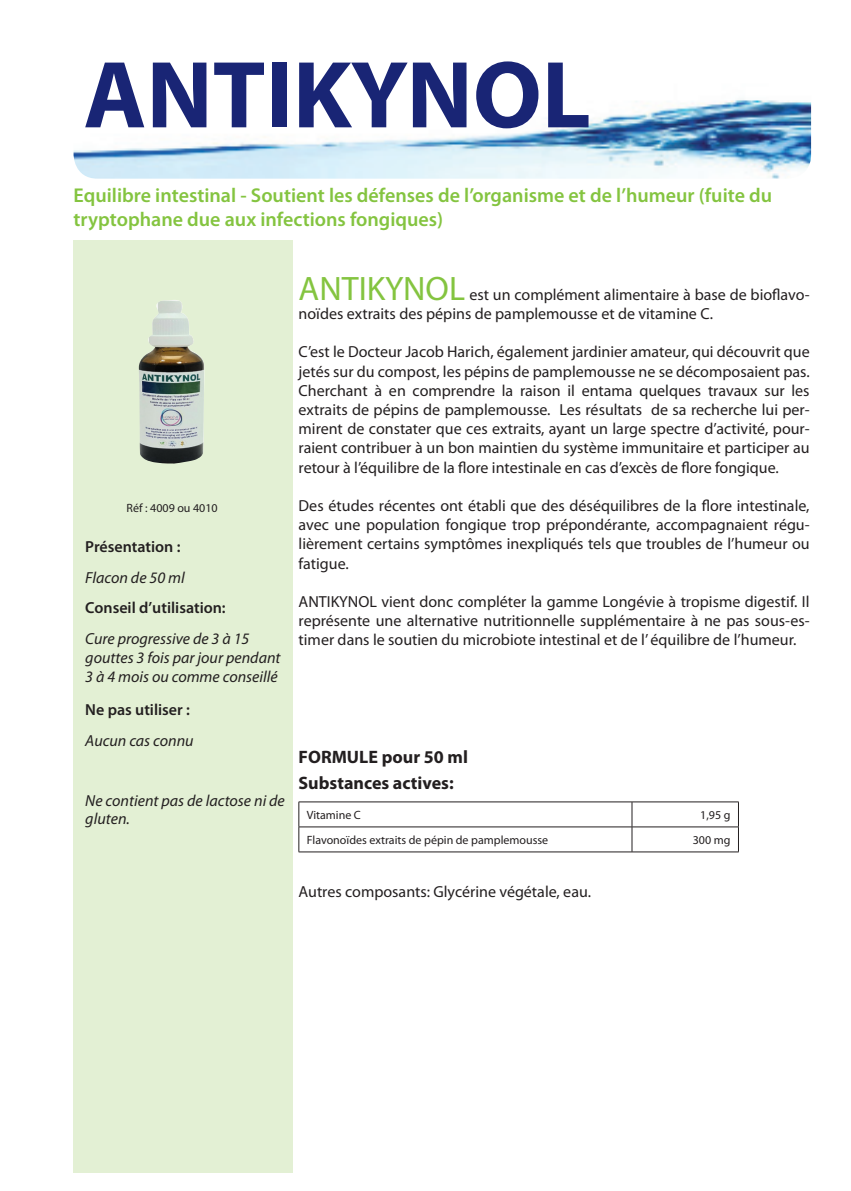
<style>
.page{position:relative;width:851px;height:1191px;background:#fff}
.page>*{position:absolute;margin:0;border:0;box-sizing:border-box;transform-origin:0 0}
.t1{font:700 96px "Myriad Pro";color:#192575}
.t2{font:600 20px/24px "Myriad Pro";color:#84c440}
.t3{font:700 18px "Myriad Pro";color:#231f20}
.t4{font:16px/19.2px "Myriad Pro";color:#231f20;text-align:justify}
.t5{font:italic 16px/19.2px "Myriad Pro";color:#231f20}
.t6{font:600 16px "Myriad Pro";color:#231f20}
.t7{font:12px "Myriad Pro";color:#231f20}
.s1{font-size:34px;color:#84c440}
</style>
<div class="page">
<div style="left:74px;top:240px;width:219px;height:932px;background:#e3f0d4"></div>
<img style="left:74px;top:99px;width:737px;height:80px">
<hr style="left:298px;top:801px;width:334px;height:1px;background:#231f20">
<hr style="left:632px;top:801px;width:106px;height:1px;background:#231f20">
<hr style="left:298px;top:826px;width:334px;height:1px;background:#231f20">
<svg style="left:298px;top:802px;width:1px;height:49px"></svg>
<hr style="left:632px;top:826px;width:106px;height:1px;background:#231f20">
<svg style="left:631px;top:802px;width:1px;height:49px"></svg>
<svg style="left:738px;top:802px;width:1px;height:49px"></svg>
<hr style="left:298px;top:851px;width:334px;height:1px;background:#231f20">
<hr style="left:632px;top:851px;width:106px;height:1px;background:#231f20">
<img style="left:138px;top:300px;width:67px;height:164px">
<p class="t1" style="left:83px;top:32px;width:508px">ANTIKYNOL</p>
<p class="t2" style="left:74px;top:183px;width:700px">Equilibre intestinal - Soutient les défenses de l’organisme et de l’humeur (fuite du tryptophane due aux infections fongiques)</p>
<p class="t7" style="left:126px;top:501px;width:93px">Réf : 4009 ou 4010</p>
<p class="t6" style="left:85px;top:537px;width:97px">Présentation :</p>
<p class="t5" style="left:85px;top:567px;width:101px">Flacon de 50 ml</p>
<p class="t6" style="left:85px;top:598px;width:142px">Conseil d’utilisation:</p>
<p class="t5" style="left:85px;top:628px;width:197px">Cure progressive de 3 à 15 gouttes 3 fois par jour pendant<br>3 à 4 mois ou comme conseillé</p>
<p class="t6" style="left:85px;top:699px;width:106px">Ne pas utiliser :</p>
<p class="t5" style="left:85px;top:730px;width:110px">Aucun cas connu</p>
<p class="t5" style="left:85px;top:791px;width:201px;line-height:18px">Ne contient pas de lactose ni de gluten.</p>
<p class="t4" style="left:298px;top:284px;width:512px"><span class="s1">ANTIKYNOL</span> est un complément alimentaire à base de bioflavo&shy;noïdes extraits des pépins de pamplemousse et de vitamine C.</p>
<p class="t4" style="left:298px;top:342px;width:512px">C’est le Docteur Jacob Harich, également jardinier amateur, qui découvrit que jetés sur du compost, les pépins de pamplemousse ne se décomposaient pas.</p>
<p class="t4" style="left:298px;top:380px;width:512px">Cherchant à en comprendre la raison il entama quelques travaux sur les extraits de pépins de pamplemousse. Les résultats de sa recherche lui per&shy;mirent de constater que ces extraits, ayant un large spectre d’activité, pour&shy;raient contribuer à un bon maintien du système immunitaire et participer au retour à l’équilibre de la flore intestinale en cas d’excès de flore fongique.</p>
<p class="t4" style="left:298px;top:496px;width:512px">Des études récentes ont établi que des déséquilibres de la flore intestinale, avec une population fongique trop prépondérante, accompagnaient régu&shy;lièrement certains symptômes inexpliqués tels que troubles de l’humeur ou fatigue.</p>
<p class="t4" style="left:298px;top:592px;width:512px">ANTIKYNOL vient donc compléter la gamme Longévie à tropisme digestif. Il représente une alternative nutritionnelle supplémentaire à ne pas sous-es&shy;timer dans le soutien du microbiote intestinal et de l’ équilibre de l’humeur.</p>
<p class="t3" style="left:298px;top:745px;width:171px">FORMULE pour 50 ml</p>
<p class="t3" style="left:298px;top:771px;width:157px">Substances actives:</p>
<p class="t7" style="left:307px;top:807px;width:56px">Vitamine C</p>
<p class="t7" style="left:700px;top:807px;width:32px">1,95 g</p>
<p class="t7" style="left:307px;top:832px;width:243px">Flavonoïdes extraits de pépin de pamplemousse</p>
<p class="t7" style="left:692px;top:832px;width:39px">300 mg</p>
<p class="t4" style="left:298px;top:882px;width:294px">Autres composants: Glycérine végétale, eau.</p>
</div>
